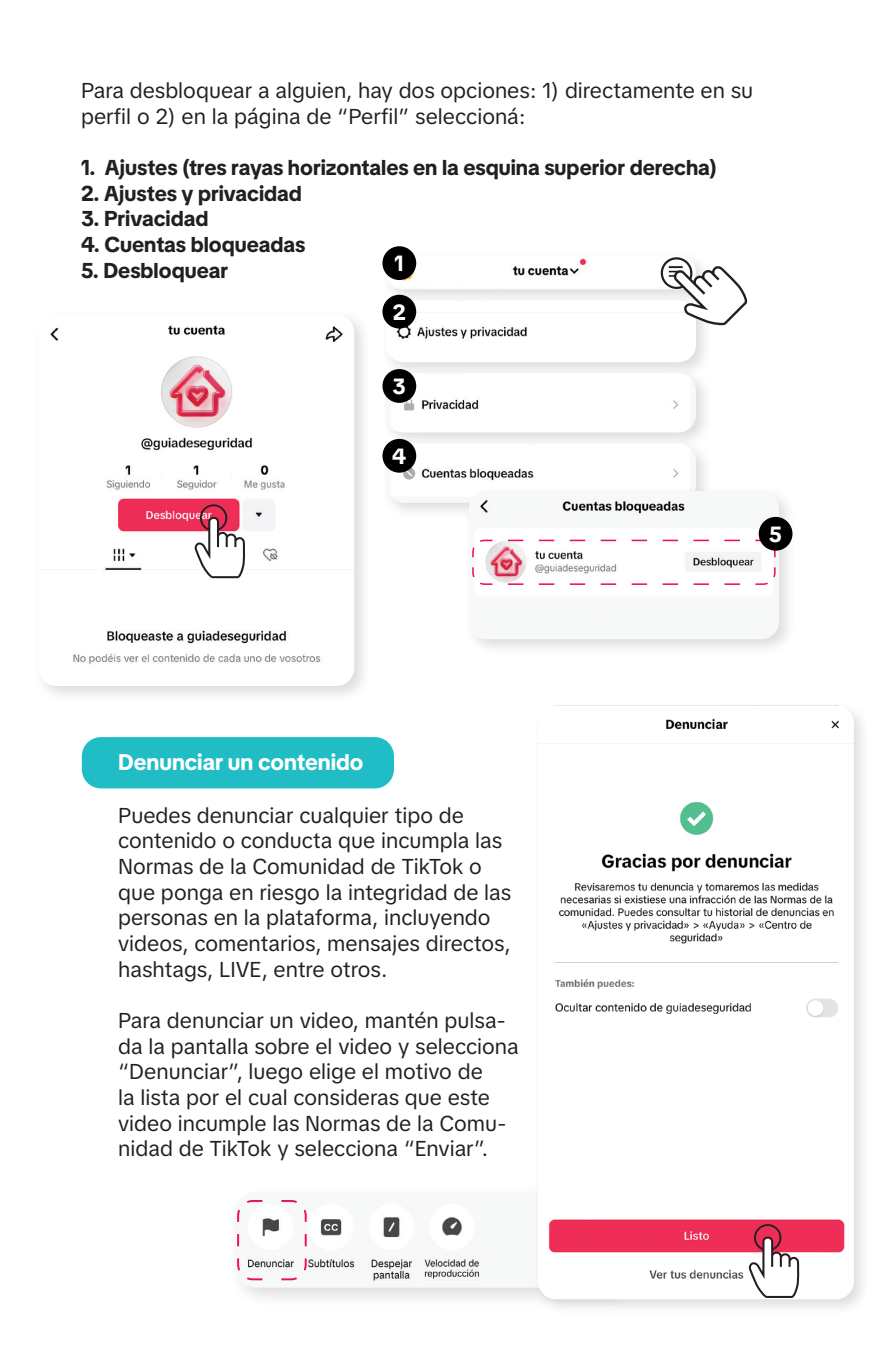
<style>
.page{position:relative;width:893px;height:1372px;background:#fff}
.page>*{position:absolute;margin:0;border:0;box-sizing:border-box;transform-origin:0 0}
.t1{font:700 22.5px "Tik Tok Sans Display";color:#fff}
.t2{font:700 21.82px "Tik Tok Sans Display";color:#fff}
.t3{font:21.38px/25.7px "Tik Tok Sans Text";color:#231f20}
.t4{font:700 21.38px "Tik Tok Sans Display";color:#231f20}
</style>
<div class="page">
<div style="left:82px;top:737px;width:312px;height:51px;background:#21bdc6;border-radius:19px"></div>
<div style="left:227px;top:1184px;width:421px;height:125px;background:#231f20;opacity:.15"></div>
<img style="left:234px;top:1191px;width:298px;height:96px">
<svg style="left:236px;top:1198px;width:72px;height:83px"></svg>
<div style="left:380px;top:250px;width:333px;height:57px;background:#231f20;opacity:.15"></div>
<img style="left:386px;top:256px;width:310px;height:33px;border-radius:17px">
<div style="left:380px;top:295px;width:333px;height:84px;background:#231f20;opacity:.15"></div>
<img style="left:386px;top:300px;width:310px;height:62px">
<div style="left:380px;top:368px;width:333px;height:81px;background:#231f20;opacity:.15"></div>
<img style="left:386px;top:373px;width:310px;height:59px">
<div style="left:380px;top:438px;width:333px;height:82px;background:#231f20;opacity:.15"></div>
<img style="left:386px;top:443px;width:310px;height:60px">
<div style="left:33px;top:309px;width:338px;height:394px;background:#231f20;opacity:.15"></div>
<img style="left:38px;top:314px;width:316px;height:372px">
<div style="left:532px;top:700px;width:339px;height:616px;background:#231f20;opacity:.15"></div>
<img style="left:538px;top:705px;width:316px;height:594px">
<div style="left:463px;top:485px;width:333px;height:171px;background:#231f20;opacity:.15"></div>
<img style="left:469px;top:491px;width:310px;height:148px">
<svg style="left:471px;top:539px;width:305px;height:46px"></svg>
<svg style="left:659px;top:256px;width:89px;height:71px"></svg>
<svg style="left:194px;top:504px;width:52px;height:74px"></svg>
<svg style="left:748px;top:1223px;width:52px;height:74px"></svg>
<div style="left:382px;top:246px;width:34px;height:34px;background:#000;border-radius:50%"></div>
<div style="left:382px;top:295px;width:34px;height:33px;background:#000;border-radius:50%"></div>
<div style="left:382px;top:369px;width:34px;height:34px;background:#000;border-radius:50%"></div>
<div style="left:382px;top:439px;width:34px;height:33px;background:#000;border-radius:50%"></div>
<div style="left:759px;top:517px;width:33px;height:33px;background:#000;border-radius:50%"></div>
<p class="t3" style="left:81px;top:76px;width:674px">Para desbloquear a alguien, hay dos opciones: 1) directamente en su perfil o 2) en la página de “Perfil” seleccioná:</p>
<p class="t4" style="left:81px;top:152px;width:637px">1. Ajustes (tres rayas horizontales en la esquina superior derecha)</p>
<p class="t4" style="left:81px;top:178px;width:222px">2. Ajustes y privacidad</p>
<p class="t4" style="left:81px;top:204px;width:129px">3. Privacidad</p>
<p class="t4" style="left:81px;top:229px;width:226px">4. Cuentas bloqueadas</p>
<p class="t4" style="left:81px;top:255px;width:149px">5. Desbloquear</p>
<p class="t2" style="left:395px;top:248px;width:11px">1</p>
<p class="t2" style="left:393px;top:297px;width:14px">2</p>
<p class="t2" style="left:393px;top:371px;width:15px">3</p>
<p class="t2" style="left:392px;top:441px;width:16px">4</p>
<p class="t2" style="left:769px;top:519px;width:14px">5</p>
<p class="t1" style="left:118px;top:746px;width:247px">Denunciar un contenido</p>
<p class="t3" style="left:118px;top:800px;width:395px">Puedes denunciar cualquier tipo de contenido o conducta que incumpla las Normas de la Comunidad de TikTok o que ponga en riesgo la integridad de las personas en la plataforma, incluyendo videos, comentarios, mensajes directos, hashtags, LIVE, entre otros.</p>
<p class="t3" style="left:118px;top:1005px;width:402px">Para denunciar un video, mantén pulsa&shy;da la pantalla sobre el video y selecciona “Denunciar”, luego elige el motivo de<br>la lista por el cual consideras que este video incumple las Normas de la Comu&shy;nidad de TikTok y selecciona “Enviar”.</p>
</div>
